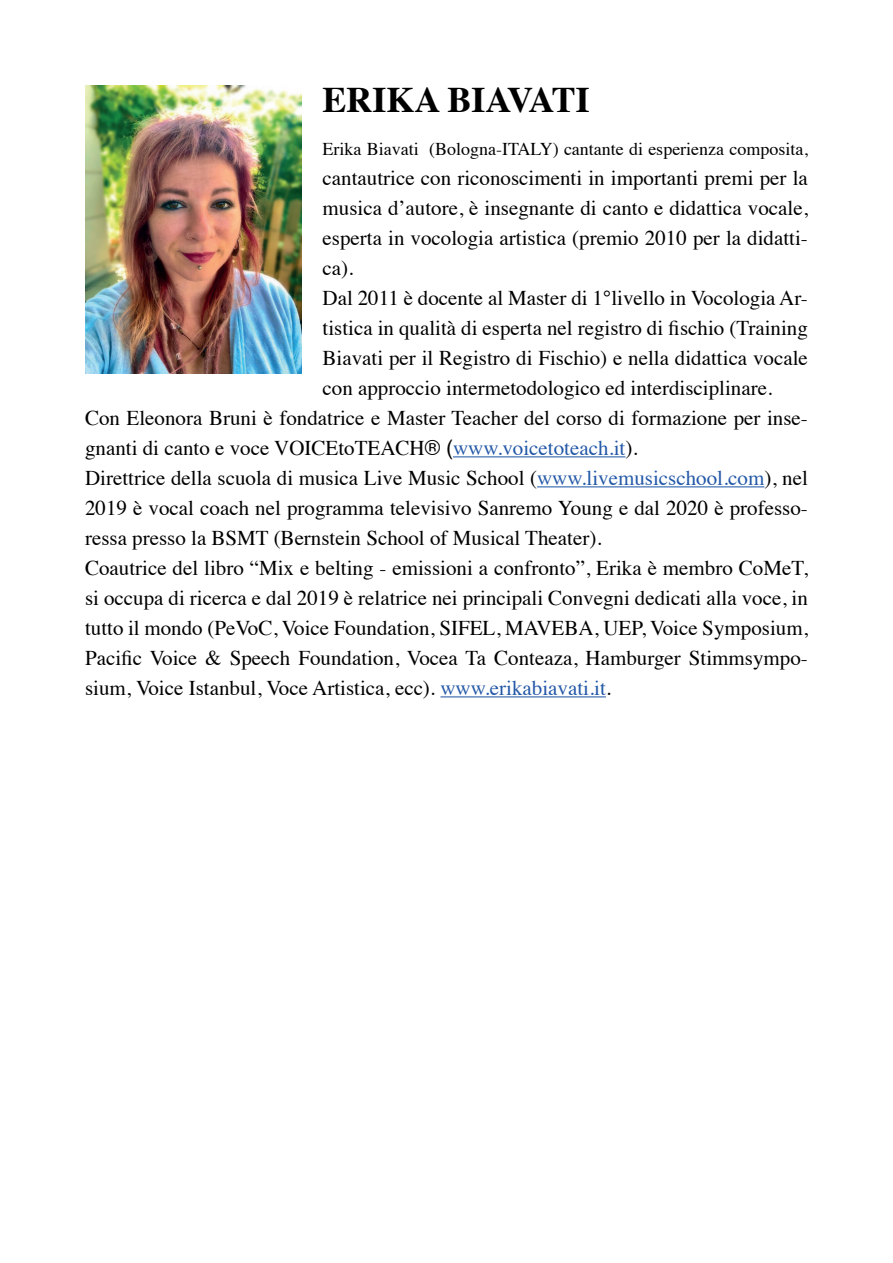
<style>
.page{position:relative;width:893px;height:1263px;background:#fff}
.page>*{position:absolute;margin:0;border:0;box-sizing:border-box;transform-origin:0 0}
.t1{font:700 36px "Times";color:#000001}
.t2{font:21px "Times";color:#000001}
.t3{font:18px "Times";color:#000001}
.s1{font-family:"Helvetica"}
.s2{color:#2358a7}
</style>
<div class="page">
<img style="left:85px;top:85px;width:216px;height:288px">
<hr style="left:453px;top:456px;width:172px;height:1px;background:#2358a7">
<hr style="left:537px;top:486px;width:227px;height:1px;background:#2358a7">
<hr style="left:440px;top:696px;width:166px;height:1px;background:#2358a7">
<h1 class="t1" style="left:323px;top:65px;width:269px">ERIKA BIAVATI</h1>
<p class="t3" style="left:323px;top:132px;width:487px">Erika Biavati (Bologna-ITALY) cantante di esperienza composita,</p>
<p class="t2" style="left:323px;top:159px;width:487px">cantautrice con riconoscimenti in importanti premi per la</p>
<p class="t2" style="left:323px;top:189px;width:487px">musica d’autore, è insegnante di canto e didattica vocale,</p>
<p class="t2" style="left:323px;top:219px;width:487px">esperta in vocologia artistica (premio 2010 per la didatti-</p>
<p class="t2" style="left:323px;top:249px;width:32px">ca).</p>
<p class="t2" style="left:323px;top:279px;width:487px">Dal 2011 è docente al Master di 1°livello in Vocologia Ar-</p>
<p class="t2" style="left:323px;top:309px;width:487px">tistica in qualità di esperta nel registro di fischio (Training</p>
<p class="t2" style="left:323px;top:339px;width:487px">Biavati per il Registro di Fischio) e nella didattica vocale</p>
<p class="t2" style="left:323px;top:369px;width:451px">con approccio intermetodologico ed interdisciplinare.</p>
<p class="t2" style="left:85px;top:399px;width:724px">Con Eleonora Bruni è fondatrice e Master Teacher del corso di formazione per inse-</p>
<p class="t2" style="left:85px;top:429px;width:554px">gnanti di canto e voce VOICEtoTEACH<span class="s1">® (</span><span class="s2">www.voicetoteach.it</span>).</p>
<p class="t2" style="left:85px;top:459px;width:724px">Direttrice della scuola di musica Live Music School (<span class="s2">www.livemusicschool.com</span>), nel</p>
<p class="t2" style="left:85px;top:489px;width:724px">2019 è vocal coach nel programma televisivo Sanremo Young e dal 2020 è professo-</p>
<p class="t2" style="left:85px;top:519px;width:518px">ressa presso la BSMT (Bernstein School of Musical Theater).</p>
<p class="t2" style="left:85px;top:549px;width:724px">Coautrice del libro “Mix e belting - emissioni a confronto”, Erika è membro CoMeT,</p>
<p class="t2" style="left:85px;top:579px;width:724px">si occupa di ricerca e dal 2019 è relatrice nei principali Convegni dedicati alla voce, in</p>
<p class="t2" style="left:85px;top:609px;width:724px">tutto il mondo (PeVoC, Voice Foundation, SIFEL, MAVEBA, UEP, Voice Symposium,</p>
<p class="t2" style="left:85px;top:639px;width:724px">Pacific Voice &amp; Speech Foundation, Vocea Ta Conteaza, Hamburger Stimmsympo-</p>
<p class="t2" style="left:85px;top:669px;width:528px">sium, Voice Istanbul, Voce Artistica, ecc). <span class="s2">www.erikabiavati.it</span>.</p>
</div>
